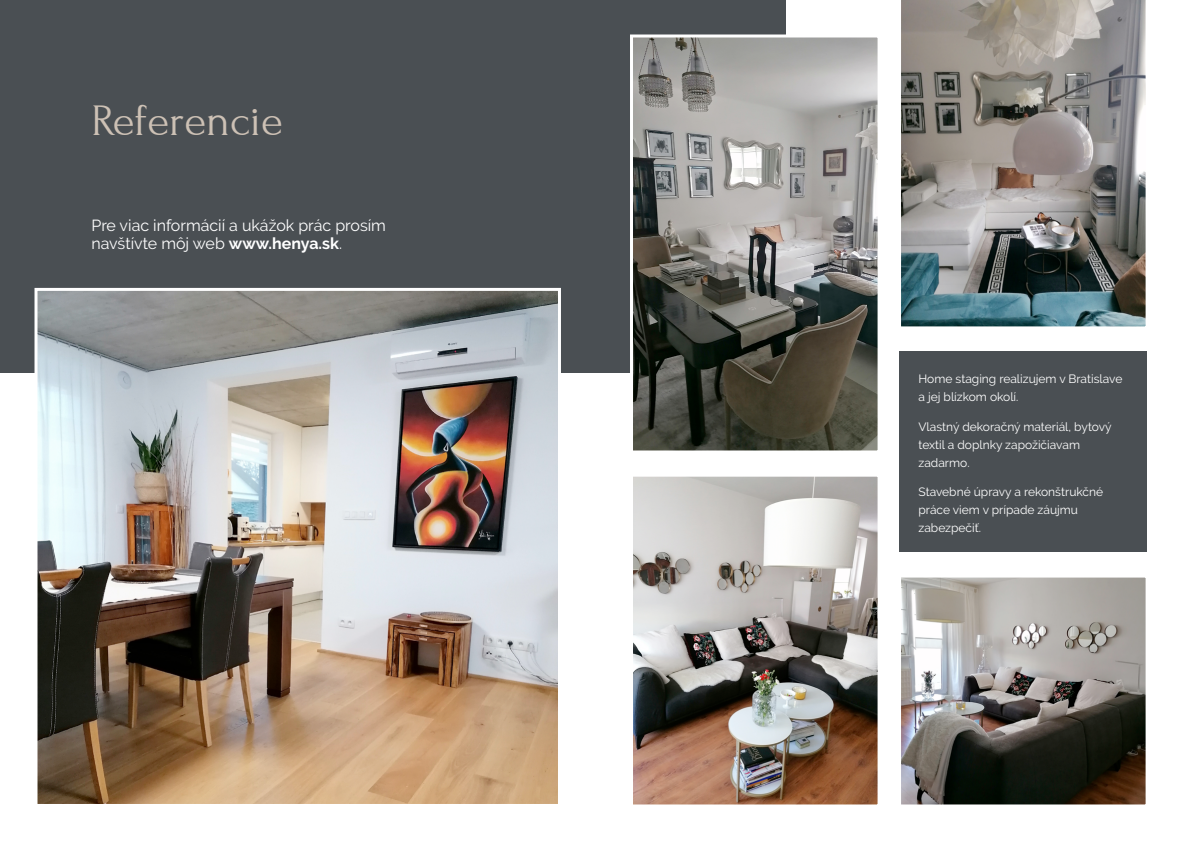
<style>
.page{position:relative;width:1191px;height:842px;background:#fff}
.page>*{position:absolute;margin:0;border:0;box-sizing:border-box;transform-origin:0 0}
.t1{font:45px "Forum";color:#cdc1b5}
.t2{font:16px/18px "Raleway";color:#fff}
.t3{font:12px/18px "Raleway";color:#fff}
.s1{font-weight:700}
</style>
<div class="page">
<div style="left:0;top:0;width:785px;height:372px;background:#4a4f53"></div>
<img style="left:38px;top:292px;width:519px;height:511px">
<div style="left:34px;top:288px;width:527px;height:519px;border:3px solid #fff"></div>
<img style="left:634px;top:38px;width:242px;height:411px">
<div style="left:630px;top:34px;width:250px;height:419px;border:3px solid #fff"></div>
<img style="left:634px;top:478px;width:242px;height:325px">
<div style="left:630px;top:474px;width:250px;height:333px;border:3px solid #fff"></div>
<img style="left:902px;top:578px;width:242px;height:225px">
<div style="left:898px;top:574px;width:250px;height:233px;border:3px solid #fff"></div>
<svg style="left:901px;top:0;width:245px;height:327px"></svg>
<div style="left:899px;top:352px;width:248px;height:200px;background:#4a4f53"></div>
<h1 class="t1" style="left:91px;top:96px;width:193px">Referencie</h1>
<h2 class="t2" style="left:91px;top:216px;width:296px">Pre viac informácií a ukážok prác prosím navštívte môj web <span class="s1">www.henya.sk</span>.</h2>
<p class="t3" style="left:918px;top:370px;width:205px">Home staging realizujem v Bratislave a jej blízkom okolí.</p>
<p class="t3" style="left:918px;top:417px;width:195px">Vlastný dekoračný materiál, bytový textil a doplnky zapožičiavam zadarmo.</p>
<p class="t3" style="left:918px;top:483px;width:186px">Stavebné úpravy a rekonštrukčné práce viem v prípade záujmu zabezpečiť.</p>
</div>
